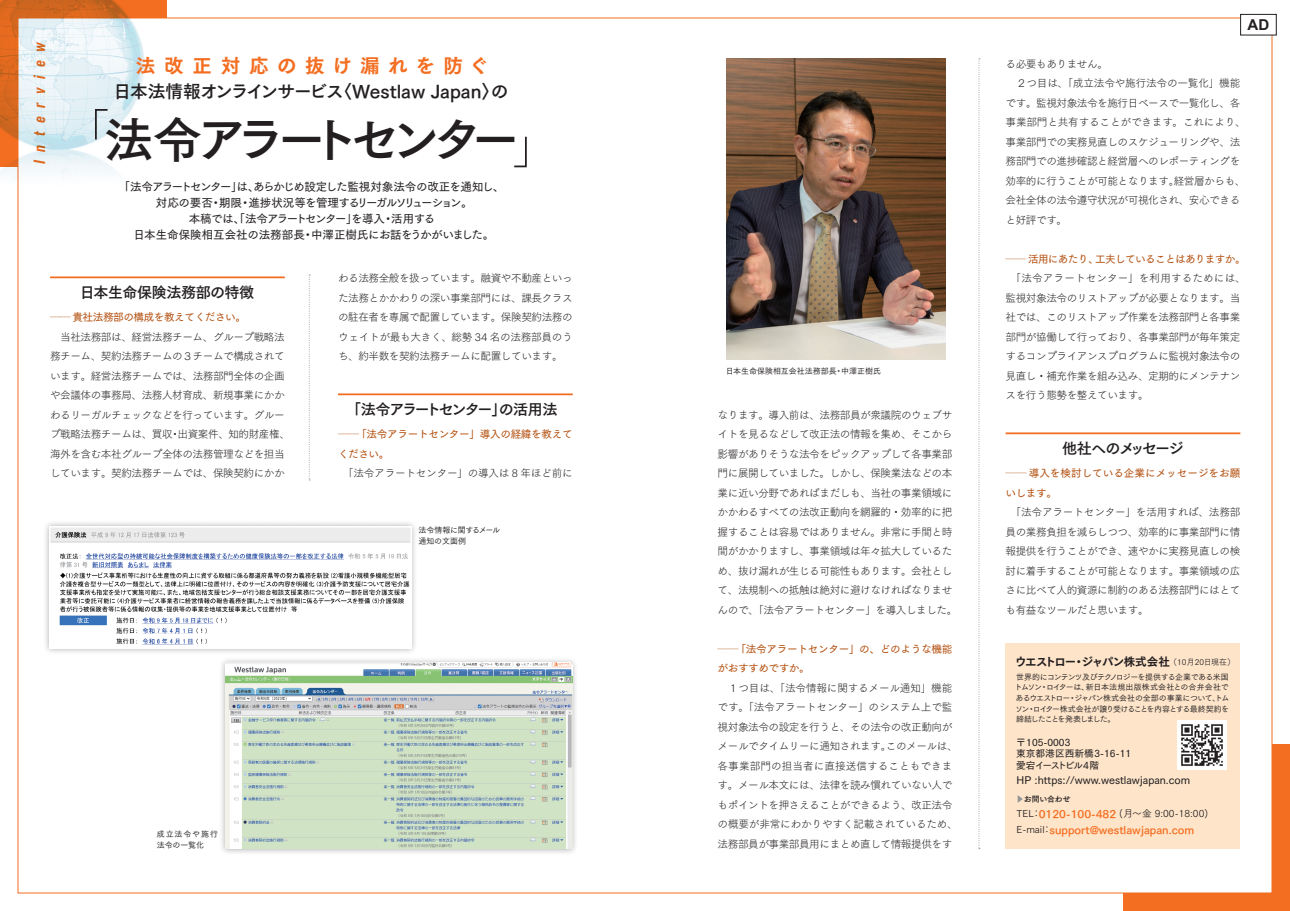
<style>
.page{position:relative;width:1290px;height:911px;background:#fff}
.page>*{position:absolute;margin:0;border:0;box-sizing:border-box;transform-origin:0 0}
.t1{font:48.75px "Tsuku Go Pro B";letter-spacing:-.15em;color:#231f20}
.t2{font:19.5px "Tsuku Go Pro E";letter-spacing:.44em;color:#f36e21}
.t3{font:17.75px "Tsuku Go Pro B";color:#231f20}
.t4{font:italic 700 16px "URWDIN Cond";color:#f36e21}
.t5{font:15px "Tsuku Go Pro B";letter-spacing:-.125em;color:#231f20}
.t6{font:15px "Tsuku Go Pro B";letter-spacing:-.03em;color:#231f20}
.t7{font:15px "Tsuku Go Pro B";letter-spacing:-.085em;color:#231f20}
.t8{font:700 15px "Arial MT Pro";color:#231f20}
.t9{font:11.5px/16px "Tsuku Go Pro D";letter-spacing:-.04em;color:#231f20;text-align:center}
.t10{font:11.5px "Tsuku Go Pro E";letter-spacing:-.085em;color:#231f20}
.t11{font:10.62px/19.5px "Tsuku Go Pro L";letter-spacing:-.04em;color:#231f20}
.t12{font:10.62px/19.5px "Tsuku Go Pro D";letter-spacing:-.03em;color:#b45212}
.t13{font:10.62px "Tsuku Go Pro D";color:#231f20}
.t14{font:10.62px "Tsuku Go Pro B";color:#f36e21}
.t15{font:10.62px/19.5px "Tsuku Go Pro D";letter-spacing:-.005em;color:#b45212}
.t16{font:10.62px "Tsuku Go Pro D";letter-spacing:-.06em;color:#b45212}
.t17{font:10.62px "Tsuku Go Pro L";letter-spacing:-.02em;color:#231f20}
.t18{font:9.75px/11.8px "Tsuku Go Pro D";color:#231f20}
.t19{font:9.75px "Tsuku Go Pro R";color:#231f20}
.t20{font:8px/10.6px "Tsuku Go Pro M";letter-spacing:-.02em;color:#231f20}
.t21{font:8px "Tsuku Go Pro M";color:#231f20}
.t22{font:8px/10.6px "Tsuku Go Pro M";letter-spacing:.1em;color:#231f20}
.t23{font:7.88px "Tsuku Go Pro B";letter-spacing:-.01em;color:#231f20}
.s1{font-family:"Tsuku Go Pro L"}
.s2{font-family:"Tsuku Go Pro R";font-size:8px}
.s3{color:#939598}
.s4{font-family:"Tsuku Go Pro B";font-size:10.62px;color:#f36e21}
.s5{font-family:"Tsuku Go Pro R";font-size:9.75px;color:#231f20}
</style>
<div class="page">
<div style="left:1123px;top:744px;width:167px;height:167px;background:#f36e21"></div>
<div style="left:18px;top:18px;width:1254px;height:875px;background:#fff"></div>
<img style="left:0;top:0;width:156px;height:224px">
<hr style="left:50px;top:276px;width:235px;height:2px;background:#f36e21">
<hr style="left:338px;top:393px;width:235px;height:2px;background:#f36e21">
<svg style="left:309px;top:275px;width:1px;height:205px"></svg>
<hr style="left:1005px;top:432px;width:235px;height:2px;background:#f36e21">
<svg style="left:94px;top:108px;width:15px;height:33px"></svg>
<svg style="left:514px;top:136px;width:13px;height:32px"></svg>
<div style="left:1005px;top:643px;width:235px;height:206px;background:#fee5ca"></div>
<img style="left:1177px;top:720px;width:50px;height:49px">
<div style="left:1240px;top:14px;width:36px;height:21px;border:1px solid #231f20"></div>
<img style="left:726px;top:58px;width:219px;height:302px">
<div style="left:43px;top:520px;width:375px;height:135px;background:#231f20;opacity:.35"></div>
<img style="left:50px;top:526px;width:361px;height:122px">
<div style="left:219px;top:656px;width:360px;height:199px;background:#231f20;opacity:.35"></div>
<img style="left:225px;top:663px;width:347px;height:186px">
<svg style="left:978px;top:58px;width:2px;height:791px"></svg>
<h3 class="t4" style="left:29px;top:164px;width:124px;rotate:-90deg">Interview</h3>
<h2 class="t2" style="left:136px;top:48px;width:354px">法改正対応の抜け漏れを防ぐ</h2>
<h3 class="t3" style="left:114px;top:76px;width:396px">日本法情報オンラインサービス〈Westlaw Japan〉の</h3>
<h1 class="t1" style="left:105px;top:97px;width:417px">法令アラートセンター</h1>
<p class="t9" style="left:118px;top:178px;width:387px">「法令アラートセンター」は、あらかじめ設定した監視対象法令の改正を通知し、対応の要否・期限・進捗状況等を管理するリーガルソリューション。<br>本稿では、「法令アラートセンター」を導入・活用する<br>日本生命保険相互会社の法務部長・中澤正樹氏にお話をうかがいました。</p>
<h3 class="t6" style="left:80px;top:279px;width:176px">日本生命保険法務部の特徴</h3>
<p class="t12" style="left:50px;top:306px;width:198px"><span class="s1">──</span> 貴社法務部の構成を教えてください。</p>
<p class="t11" style="left:50px;top:326px;width:242px">　当社法務部は、経営法務チーム、グループ戦略法務チーム、契約法務チームの３チームで構成されています。経営法務チームでは、法務部門全体の企画や会議体の事務局、法務人材育成、新規事業にかかわるリーガルチェックなどを行っています。グループ戦略法務チームは、買収・出資案件、知的財産権、海外を含む本社グループ全体の法務管理などを担当しています。契約法務チームでは、保険契約にかか</p>
<p class="t11" style="left:338px;top:267px;width:236px;text-align:justify">わる法務全般を扱っています。融資や不動産といった法務とかかわりの深い事業部門には、課長クラスの駐在者を専属で配置しています。保険契約法務のウェイトが最も大きく、総勢 34 名の法務部員のうち、約半数を契約法務チームに配置しています。</p>
<h3 class="t5" style="left:346px;top:396px;width:213px">「法令アラートセンター」の活用法</h3>
<p class="t12" style="left:338px;top:423px;width:236px"><span class="s1">──</span>「法令アラートセンター」導入の経緯を教えてください。</p>
<p class="t17" style="left:338px;top:464px;width:236px">　「法令アラートセンター」の導入は 8 年ほど前に</p>
<p class="t20" style="left:419px;top:524px;width:83px">法令情報に関するメール通知の文面例</p>
<p class="t22" style="left:157px;top:828px;width:63px">成立法令や施行法令の一覧化</p>
<p class="t21" style="left:726px;top:364px;width:157px">日本生命保険相互会社法務部長・中澤正樹氏</p>
<p class="t11" style="left:718px;top:404px;width:241px">なります。導入前は、法務部員が衆議院のウェブサイトを見るなどして改正法の情報を集め、そこから影響がありそうな法令をピックアップして各事業部門に展開していました。しかし、保険業法などの本業に近い分野であればまだしも、当社の事業領域にかかわるすべての法改正動向を網羅的・効率的に把握することは容易ではありません。非常に手間と時間がかかりますし、事業領域は年々拡大しているため、抜け漏れが生じる可能性もあります。会社として、法規制への抵触は絶対に避けなければなりませんので、「法令アラートセンター」を導入しました。</p>
<p class="t12" style="left:718px;top:637px;width:236px"><span class="s1">──</span>「法令アラートセンター」の、どのような機能がおすすめですか。</p>
<p class="t11" style="left:718px;top:677px;width:242px">　１つ目は、「法令情報に関するメール通知」機能です。「法令アラートセンター」のシステム上で監視対象法令の設定を行うと、その法令の改正動向がメールでタイムリーに通知されます。このメールは、各事業部門の担当者に直接送信することもできます。メール本文には、法律を読み慣れていない人でもポイントを押さえることができるよう、改正法令の概要が非常にわかりやすく記載されているため、法務部員が事業部員用にまとめ直して情報提供をす</p>
<h3 class="t8" style="left:1247px;top:16px;width:23px">AD</h3>
<p class="t11" style="left:1005px;top:53px;width:242px">る必要もありません。<br>　２つ目は、「成立法令や施行法令の一覧化」機能です。監視対象法令を施行日ベースで一覧化し、各事業部門と共有することができます。これにより、事業部門での実務見直しのスケジューリングや、法務部門での進捗確認と経営層へのレポーティングを効率的に行うことが可能となります。経営層からも、会社全体の法令遵守状況が可視化され、安心できると好評です。</p>
<p class="t16" style="left:1005px;top:250px;width:242px"><span class="s1">──</span>活用にあたり、工夫していることはありますか。</p>
<p class="t11" style="left:1005px;top:267px;width:242px">　「法令アラートセンター」を利用するためには、監視対象法令のリストアップが必要となります。当社では、このリストアップ作業を法務部門と各事業部門が協働して行っており、各事業部門が毎年策定するコンプライアンスプログラムに監視対象法令の見直し・補充作業を組み込み、定期的にメンテナンスを行う態勢を整えています。</p>
<h3 class="t7" style="left:1062px;top:435px;width:123px">他社へのメッセージ</h3>
<p class="t15" style="left:1005px;top:462px;width:236px"><span class="s1">──</span> 導入を検討している企業にメッセージをお願いします。</p>
<p class="t11" style="left:1005px;top:501px;width:236px;text-align:justify">　「法令アラートセンター」を活用すれば、法務部員の業務負担を減らしつつ、効率的に事業部門に情報提供を行うことができ、速やかに実務見直しの検討に着手することが可能となります。事業領域の広さに比べて人的資源に制約のある法務部門にはとても有益なツールだと思います。</p>
<p class="t10" style="left:1015px;top:651px;width:222px">ウエストロー・ジャパン株式会社<span class="s2">（10月20日現在）</span></p>
<p class="t20" style="left:1014px;top:670px;width:216px;text-align:justify">世界的にコンテンツ及びテクノロジーを提供する企業である米国トムソン・ロイターは、新日本法規出版株式会社との合弁会社であるウエストロー・ジャパン株式会社の全部の事業について、トムソン・ロイター株式会社が譲り受けることを内容とする最終契約を締結したことを発表しました。</p>
<p class="t18" style="left:1016px;top:735px;width:117px">〒105-0003<br>東京都港区西新橋3-16-11愛宕イーストビル4 階</p>
<p class="t13" style="left:1016px;top:771px;width:175px">HP :https://www.westlawjapan.com</p>
<p class="t23" style="left:1016px;top:792px;width:56px"><span class="s3">▶︎</span>お問い合わせ</p>
<p class="t19" style="left:1016px;top:805px;width:193px">TEL：<span class="s4">0120-100-482</span> (月〜金 9:00-18:00)</p>
<p class="t14" style="left:1016px;top:820px;width:179px"><span class="s5">E-mail：</span>support@westlawjapan.com</p>
</div>
